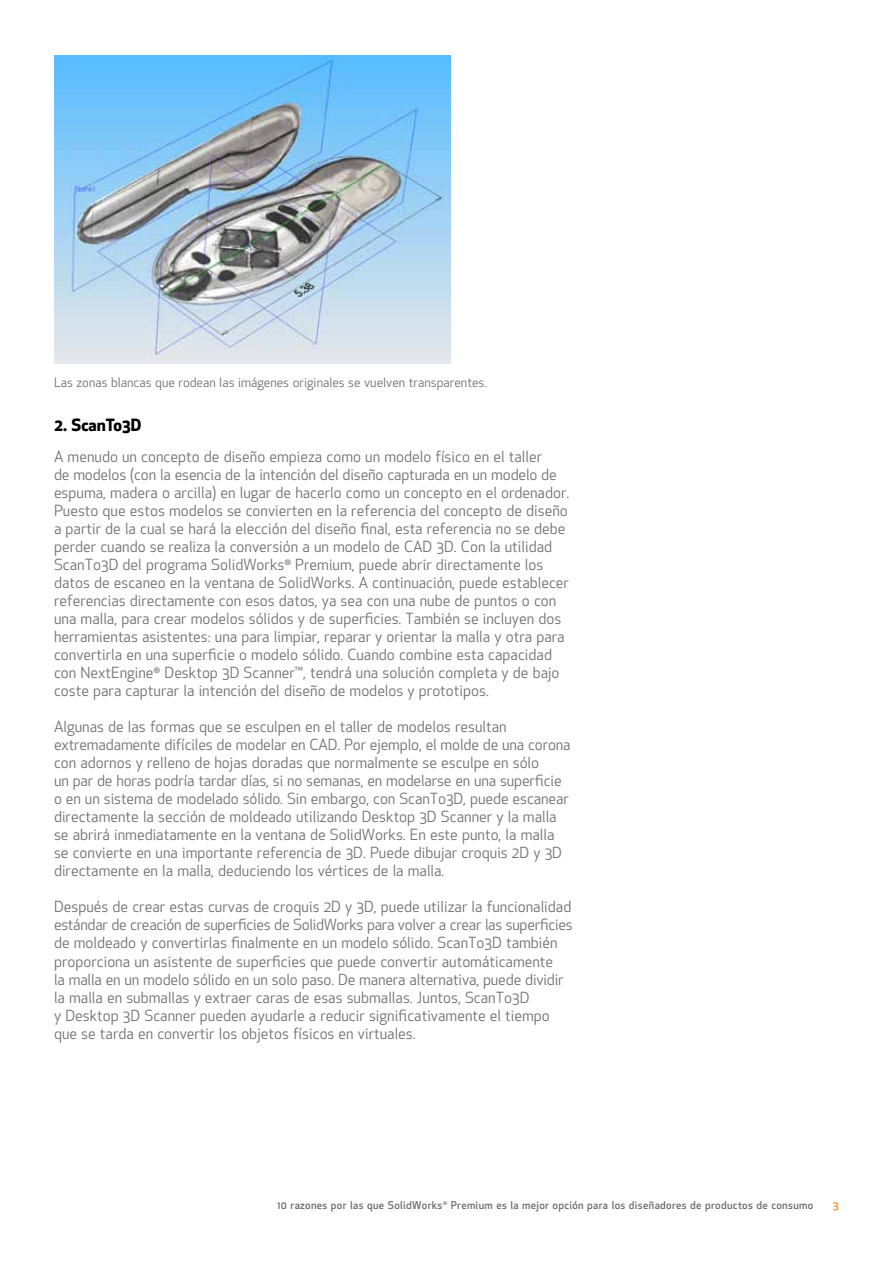
<style>
.page{position:relative;width:893px;height:1263px;background:#fff}
.page>*{position:absolute;margin:0;border:0;box-sizing:border-box;transform-origin:0 0}
.t1{font:700 16.5px "SW Apex New";color:#000}
.t2{font:15px/18px "SW Apex New";color:#6d6e71}
.t3{font:12.75px "SW Apex New";color:#6d6e71}
.t4{font:500 10.5px "SW Apex New";letter-spacing:.03em;color:#6d6e71}
.t5{font:500 10.5px "SW Apex New";color:#f68b1f}
</style>
<div class="page">
<img style="left:54px;top:56px;width:397px;height:308px">
<p class="t3" style="left:54px;top:374px;width:434px">Las zonas blancas que rodean las imágenes originales se vuelven transparentes.</p>
<p class="t1" style="left:54px;top:413px;width:89px">2. ScanTo3D</p>
<p class="t2" style="left:54px;top:448px;width:517px">A menudo un concepto de diseño empieza como un modelo físico en el taller<br>de modelos (con la esencia de la intención del diseño capturada en un modelo de espuma, madera o arcilla) en lugar de hacerlo como un concepto en el ordenador.<br>Puesto que estos modelos se convierten en la referencia del concepto de diseño a partir de la cual se hará la elección del diseño final, esta referencia no se debe perder cuando se realiza la conversión a un modelo de CAD 3D. Con la utilidad ScanTo3D del programa SolidWorks<sup>®</sup> Premium, puede abrir directamente los datos de escaneo en la ventana de SolidWorks. A continuación, puede establecer referencias directamente con esos datos, ya sea con una nube de puntos o con una malla, para crear modelos sólidos y de superficies. También se incluyen dos herramientas asistentes: una para limpiar, reparar y orientar la malla y otra para convertirla en una superficie o modelo sólido. Cuando combine esta capacidad con NextEngine<sup>®</sup> Desktop 3D Scanner™, tendrá una solución completa y de bajo coste para capturar la intención del diseño de modelos y prototipos.</p>
<p class="t2" style="left:54px;top:718px;width:518px">Algunas de las formas que se esculpen en el taller de modelos resultan extremadamente difíciles de modelar en CAD. Por ejemplo, el molde de una corona con adornos y relleno de hojas doradas que normalmente se esculpe en sólo<br>un par de horas podría tardar días, si no semanas, en modelarse en una superficie o en un sistema de modelado sólido. Sin embargo, con ScanTo3D, puede escanear directamente la sección de moldeado utilizando Desktop 3D Scanner y la malla se abrirá inmediatamente en la ventana de SolidWorks. En este punto, la malla se convierte en una importante referencia de 3D. Puede dibujar croquis 2D y 3D directamente en la malla, deduciendo los vértices de la malla.</p>
<p class="t2" style="left:54px;top:898px;width:520px">Después de crear estas curvas de croquis 2D y 3D, puede utilizar la funcionalidad estándar de creación de superficies de SolidWorks para volver a crear las superficies de moldeado y convertirlas finalmente en un modelo sólido. ScanTo3D también proporciona un asistente de superficies que puede convertir automáticamente<br>la malla en un modelo sólido en un solo paso. De manera alternativa, puede dividir la malla en submallas y extraer caras de esas submallas. Juntos, ScanTo3D<br>y Desktop 3D Scanner pueden ayudarle a reducir significativamente el tiempo que se tarda en convertir los objetos físicos en virtuales.</p>
<p class="t4" style="left:277px;top:1198px;width:538px">10 razones por las que SolidWorks<sup>®</sup> Premium es la mejor opción para los diseñadores de productos de consumo</p>
<p class="t5" style="left:833px;top:1198px;width:8px">3</p>
</div>
